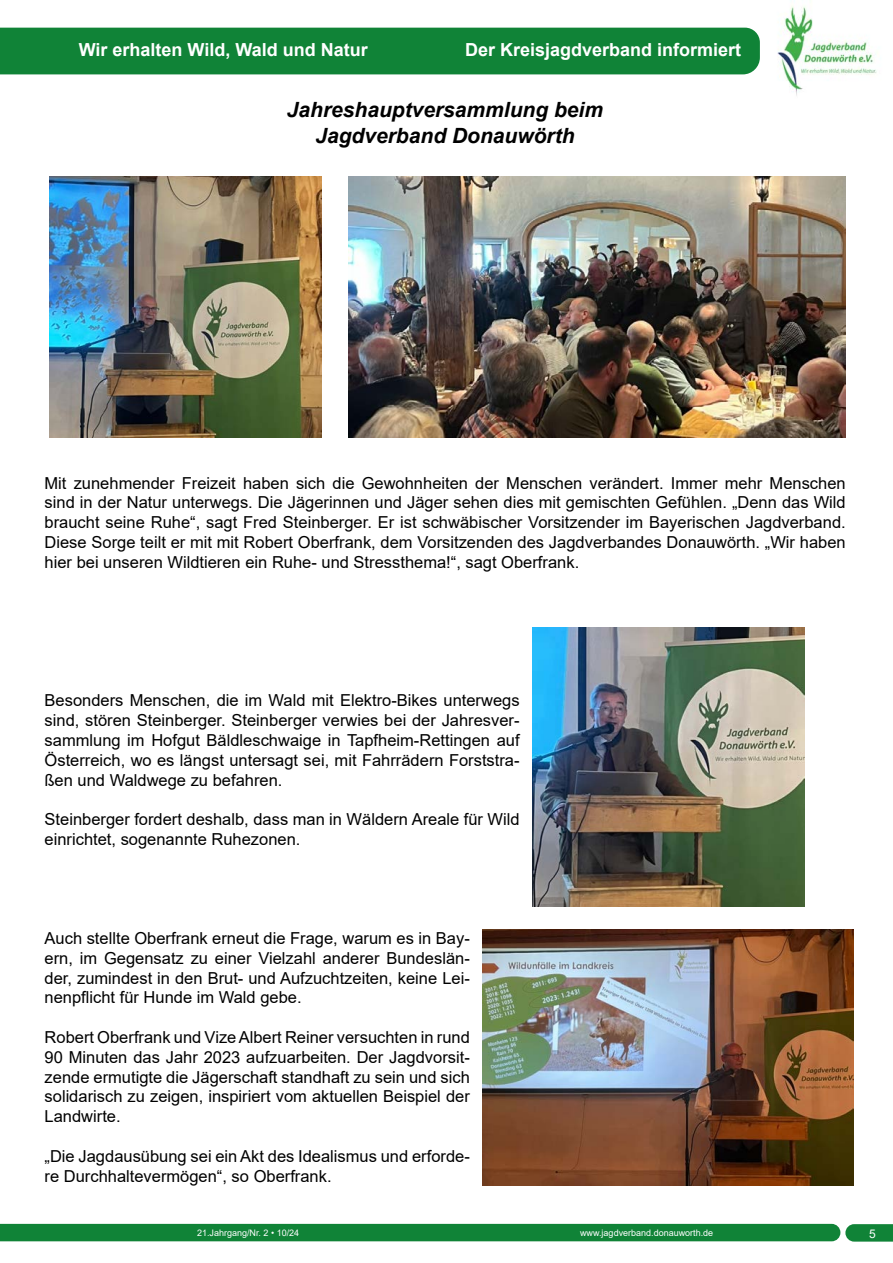
<style>
.page{position:relative;width:893px;height:1263px;background:#fff}
.page>*{position:absolute;margin:0;border:0;box-sizing:border-box;transform-origin:0 0}
.Text{font:italic 700 21px "Arial";color:#000}
.t1{font:700 18px "Arial";color:#fff}
.Text-2{font:16.5px/19.8px "Arial";color:#000;text-align:justify}
.t2{font:12px "Arial";color:#fff}
.t3{font:9px "Arial";color:#fff}
</style>
<div class="page">
<div style="left:0;top:1224px;width:893px;height:17px;background:#108337"></div>
<div style="left:0;top:28px;width:760px;height:46px;background:#108337"></div>
<img style="left:777px;top:5px;width:100px;height:91px">
<img style="left:50px;top:176px;width:272px;height:262px">
<img style="left:348px;top:176px;width:498px;height:262px">
<img style="left:483px;top:929px;width:371px;height:257px">
<img style="left:532px;top:628px;width:273px;height:278px">
<p class="t1" style="left:79px;top:37px;width:291px">Wir erhalten Wild, Wald und Natur</p>
<p class="t1" style="left:465px;top:37px;width:278px">Der Kreisjagdverband informiert</p>
<p class="Text" style="left:287px;top:96px;width:318px">Jahreshauptversammlung beim</p>
<p class="Text" style="left:315px;top:121px;width:261px">Jagdverband Donauwörth</p>
<p class="Text-2" style="left:45px;top:473px;width:803px">Mit zunehmender Freizeit haben sich die Gewohnheiten der Menschen verändert. Immer mehr Menschen sind in der Natur unterwegs. Die Jägerinnen und Jäger sehen dies mit gemischten Gefühlen. „Denn das Wild braucht seine Ruhe“, sagt Fred Steinberger. Er ist schwäbischer Vorsitzender im Bayerischen Jagdverband.<br>Diese Sorge teilt er mit mit Robert Oberfrank, dem Vorsitzenden des Jagdverbandes Donauwörth. „Wir haben hier bei unseren Wildtieren ein Ruhe- und Stressthema!“, sagt Oberfrank.</p>
<p class="Text-2" style="left:45px;top:690px;width:477px">Besonders Menschen, die im Wald mit Elektro-Bikes unterwegs sind, stören Steinberger. Steinberger verwies bei der Jahresver&shy;sammlung im Hofgut Bäldleschwaige in Tapfheim-Rettingen auf Österreich, wo es längst untersagt sei, mit Fahrrädern Forststra&shy;ßen und Waldwege zu befahren.</p>
<p class="Text-2" style="left:45px;top:809px;width:477px">Steinberger fordert deshalb, dass man in Wäldern Areale für Wild einrichtet, sogenannte Ruhezonen.</p>
<p class="Text-2" style="left:45px;top:928px;width:427px">Auch stellte Oberfrank erneut die Frage, warum es in Bay&shy;ern, im Gegensatz zu einer Vielzahl anderer Bundeslän&shy;der, zumindest in den Brut- und Aufzuchtzeiten, keine Lei&shy;nenpflicht für Hunde im Wald gebe.</p>
<p class="Text-2" style="left:45px;top:1027px;width:427px">Robert Oberfrank und Vize Albert Reiner versuchten in rund 90 Minuten das Jahr 2023 aufzuarbeiten. Der Jagdvorsit&shy;zende ermutigte die Jägerschaft standhaft zu sein und sich solidarisch zu zeigen, inspiriert vom aktuellen Beispiel der Landwirte.</p>
<p class="Text-2" style="left:45px;top:1146px;width:427px">„Die Jagdausübung sei ein Akt des Idealismus und erforde&shy;re Durchhaltevermögen“, so Oberfrank.</p>
<p class="t3" style="left:197px;top:1226px;width:104px">21.Jahrgang/Nr. 2 • 10/24</p>
<p class="t3" style="left:580px;top:1226px;width:135px">www.jagdverband.donauworth.de</p>
<p class="t2" style="left:869px;top:1225px;width:8px">5</p>
</div>
